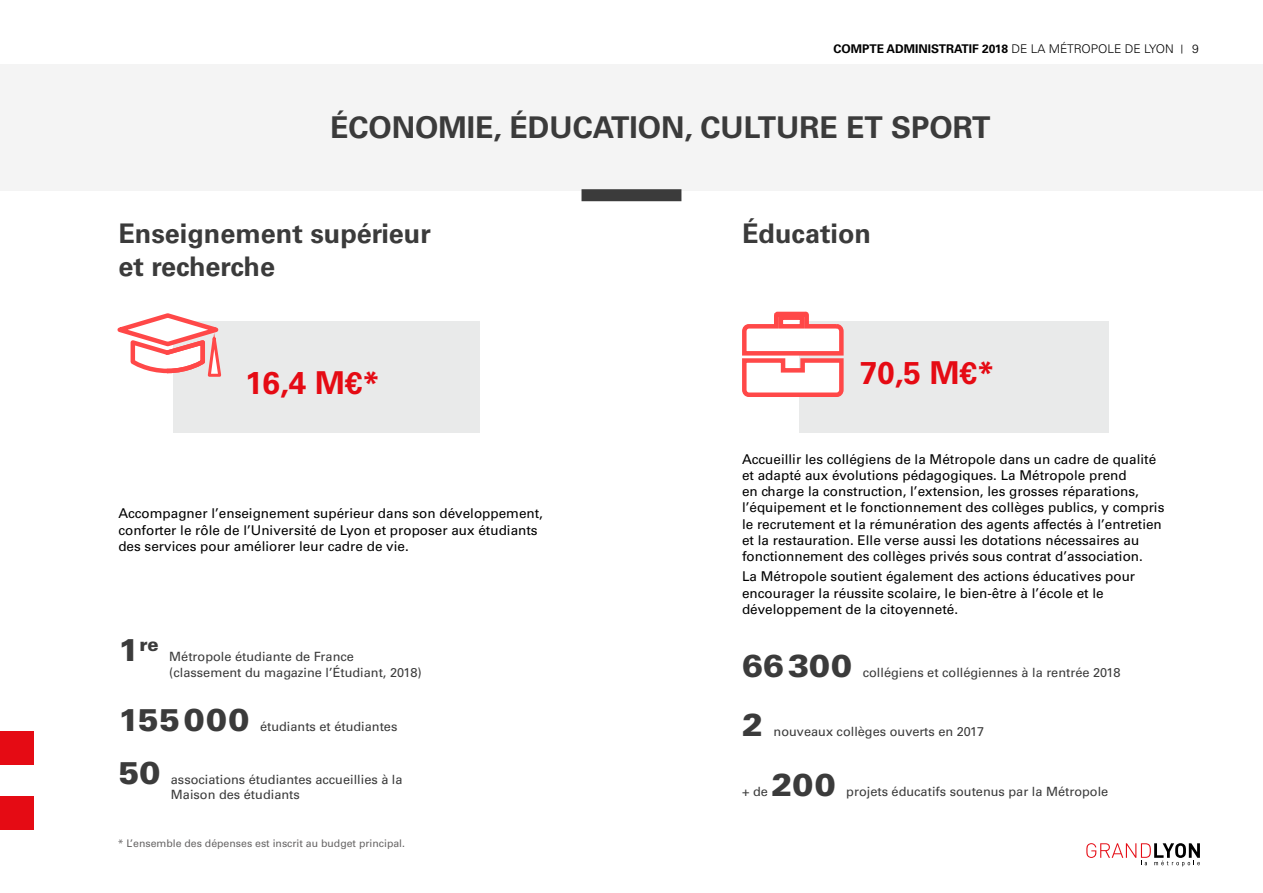
<style>
.page{position:relative;width:1263px;height:893px;background:#fff}
.page>*{position:absolute;margin:0;border:0;box-sizing:border-box;transform-origin:0 0}
.t1{font:900 31.5px "Univers LT Std";letter-spacing:.02em;color:#3b3b3b}
.t2{font:700 31.5px "Univers LT Std";color:#e50b14}
.t3{font:700 30px "Univers LT Std";color:#3b3b3b}
.t4{font:700 27px "Univers LT Std";color:#3b3b3b}
.t5{font:900 18.3px "Univers LT Std";color:#3b3b3b}
.Texte_8_5_justif_noi{font:13.5px/16.2px "Univers LT Std";color:#000}
.t6{font:12.75px/15.3px "Univers LT Std";color:#3b3b3b}
.t7{font:700 12px "Univers LT Std";color:#000}
.t8{font:300 12px "Univers LT Std";color:#000}
.t9{font:10.5px "Univers LT Std";color:#676565}
.s1{font-weight:300}
.s2{font-size:31.5px}
</style>
<div class="page">
<div style="left:0;top:732px;width:33px;height:33px;background:#e50b14"></div>
<div style="left:0;top:796px;width:33px;height:33px;background:#e50b14"></div>
<svg style="left:1086px;top:843px;width:114px;height:23px"></svg>
<div style="left:173px;top:321px;width:306px;height:111px;background:#e9eaea"></div>
<div style="left:799px;top:321px;width:309px;height:111px;background:#e9eaea"></div>
<svg style="left:117px;top:313px;width:105px;height:64px"></svg>
<svg style="left:742px;top:311px;width:102px;height:86px"></svg>
<div style="left:0;top:64px;width:1263px;height:126px;background:#f4f4f4"></div>
<div style="left:581px;top:189px;width:100px;height:12px;background:#3b3b3b"></div>
<p class="t7" style="left:833px;top:42px;width:342px">COMPTE ADMINISTRATIF 2018 <span class="s1">DE LA MÉTROPOLE DE LYON</span></p>
<p class="t8" style="left:1192px;top:42px;width:8px">9</p>
<p class="t3" style="left:330px;top:110px;width:662px">ÉCONOMIE, ÉDUCATION, CULTURE ET SPORT</p>
<p class="t4" style="left:118px;top:218px;width:314px">Enseignement supérieur</p>
<p class="t4" style="left:118px;top:250px;width:158px">et recherche</p>
<p class="t2" style="left:245px;top:365px;width:136px">16,4 M€*</p>
<p class="Texte_8_5_justif_noi" style="left:118px;top:505px;width:426px">Accompagner l’enseignement supérieur dans son développement, conforter le rôle de l’Université de Lyon et proposer aux étudiants des services pour améliorer leur cadre de vie.</p>
<p class="t4" style="left:742px;top:218px;width:131px">Éducation</p>
<p class="t2" style="left:860px;top:355px;width:136px">70,5 M€*</p>
<p class="Texte_8_5_justif_noi" style="left:742px;top:451px;width:424px">Accueillir les collégiens de la Métropole dans un cadre de qualité et adapté aux évolutions pédagogiques. La Métropole prend<br>en charge la construction, l’extension, les grosses réparations, l’équipement et le fonctionnement des collèges publics, y compris le recrutement et la rémunération des agents affectés à l’entretien et la restauration. Elle verse aussi les dotations nécessaires au fonctionnement des collèges privés sous contrat d’association.</p>
<p class="Texte_8_5_justif_noi" style="left:742px;top:569px;width:395px">La Métropole soutient également des actions éducatives pour encourager la réussite scolaire, le bien-être à l’école et le développement de la citoyenneté.</p>
<p class="t5" style="left:118px;top:633px;width:42px"><span class="s2">1</span>re</p>
<p class="t6" style="left:169px;top:649px;width:254px">Métropole étudiante de France (classement du magazine l’Étudiant, 2018)</p>
<p class="t1" style="left:742px;top:645px;width:112px">66300</p>
<p class="t6" style="left:863px;top:664px;width:259px">collégiens et collégiennes à la rentrée 2018</p>
<p class="t1" style="left:118px;top:700px;width:133px">155000</p>
<p class="t6" style="left:260px;top:719px;width:139px">étudiants et étudiantes</p>
<p class="t1" style="left:118px;top:753px;width:44px">50</p>
<p class="t6" style="left:171px;top:772px;width:233px">associations étudiantes accueillies à la<br>Maison des étudiants</p>
<p class="t9" style="left:118px;top:837px;width:289px">* L’ensemble des dépenses est inscrit au budget principal.</p>
<p class="t1" style="left:742px;top:705px;width:23px">2</p>
<p class="t6" style="left:773px;top:724px;width:212px">nouveaux collèges ouverts en 2017</p>
<p class="t1" style="left:771px;top:765px;width:66px">200</p>
<p class="t6" style="left:742px;top:784px;width:27px">+ de</p>
<p class="t6" style="left:846px;top:784px;width:264px">projets éducatifs soutenus par la Métropole</p>
</div>
